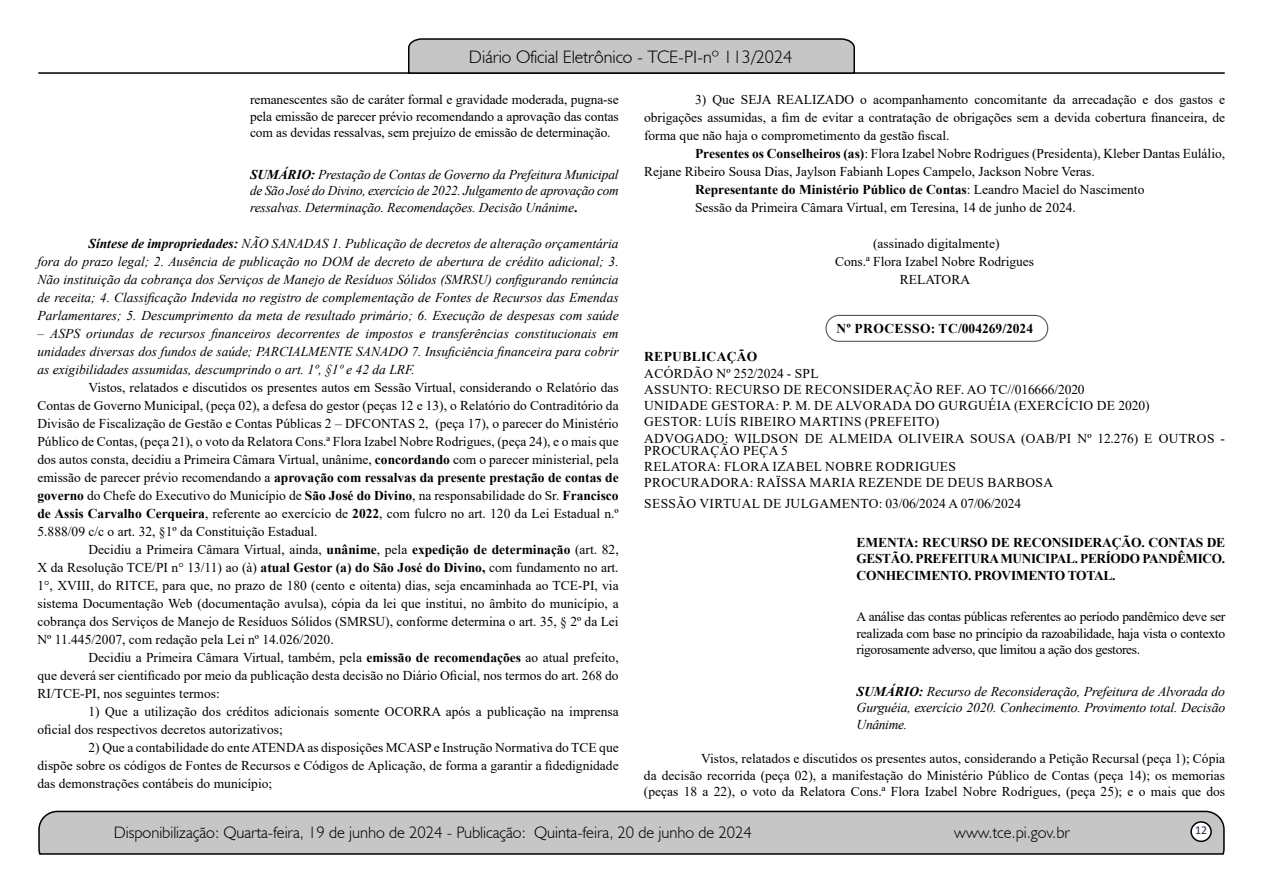
<style>
.page{position:relative;width:1263px;height:893px;background:#fff}
.page>*{position:absolute;margin:0;border:0;box-sizing:border-box;transform-origin:0 0}
.t1{font:300 18px "Humanist 521 BT";color:#000}
.t2{font:300 16.5px "Humanist 521 BT";color:#000}
.t3{font:13.5px/18px "Times New Roman";color:#000;text-align:justify}
.t4{font:italic 13.5px/18px "Times New Roman";letter-spacing:-.01em;color:#000;text-align:justify}
.t5{font:13.5px/16.2px "Times New Roman";letter-spacing:.025em;color:#000}
.t6{font:700 13.5px/16.5px "Times New Roman";color:#000;text-align:justify}
.t7{font:700 13.5px "Times New Roman";letter-spacing:.02em;color:#000}
.t8{font:700 13.5px "Times New Roman";letter-spacing:.025em;color:#000}
.t9{font:12px "Calibri";color:#212d4c}
.s1{font-weight:700}
.s2{font-weight:400}
.s3{font-weight:700;font-style:normal}
</style>
<div class="page">
<svg style="left:38px;top:810px;width:1187px;height:45px;background:#b9b9b9"></svg>
<div style="left:1191px;top:822px;width:20px;height:19px;background:#fff;border-radius:50%"></div>
<div style="left:1190px;top:821px;width:22px;height:21px;border:2px solid #000;border-radius:50%"></div>
<hr style="left:38px;top:72px;width:1187px;height:2px;background:#000">
<svg style="left:407px;top:38px;width:449px;height:36px;background:#b4b4b4"></svg>
<div style="left:825px;top:315px;width:223px;height:27px;border:1px solid #575756;border-radius:13px"></div>
<h1 class="t1" style="left:469px;top:46px;width:325px">Diário Oficial Eletrônico - TCE-PI-nº 113/2024</h1>
<p class="t3" style="left:644px;top:90px;width:583px;text-indent:51px">3) Que SEJA REALIZADO o acompanhamento concomitante da arrecadação e dos gastos e obrigações assumidas, a fim de evitar a contratação de obrigações sem a devida cobertura financeira, de forma que não haja o comprometimento da gestão fiscal.</p>
<p class="t3" style="left:695px;top:144px;width:532px"><span class="s1">Presentes os Conselheiros (as)</span>: Flora Izabel Nobre Rodrigues (Presidenta), Kleber Dantas Eulálio,</p>
<p class="t3" style="left:644px;top:162px;width:452px">Rejane Ribeiro Sousa Dias, Jaylson Fabianh Lopes Campelo, Jackson Nobre Veras.</p>
<p class="t6" style="left:695px;top:181px;width:451px">Representante do Ministério Público de Contas<span class="s2">: Leandro Maciel do Nascimento</span></p>
<p class="t3" style="left:695px;top:198px;width:382px">Sessão da Primeira Câmara Virtual, em Teresina, 14 de junho de 2024.</p>
<p class="t3" style="left:835px;top:234px;width:201px;text-align:center">(assinado digitalmente)<br>Cons.ª Flora Izabel Nobre Rodrigues<br>RELATORA</p>
<p class="t7" style="left:836px;top:319px;width:198px">Nº PROCESSO: TC/004269/2024</p>
<p class="t8" style="left:644px;top:347px;width:115px">REPUBLICAÇÃO</p>
<p class="t5" style="left:644px;top:364px;width:582px">ACÓRDÃO Nº 252/2024 - SPL<br>ASSUNTO: RECURSO DE RECONSIDERAÇÃO REF. AO TC//016666/2020<br>UNIDADE GESTORA: P. M. DE ALVORADA DO GURGUÉIA (EXERCÍCIO DE 2020)<br>GESTOR: LUÍS RIBEIRO MARTINS (PREFEITO)<br>ADVOGADO: WILDSON DE ALMEIDA OLIVEIRA SOUSA (OAB/PI Nº 12.276) E OUTROS -</p>
<p class="t5" style="left:644px;top:441px;width:410px">PROCURAÇÃO PEÇA 5<br>RELATORA: FLORA IZABEL NOBRE RODRIGUES<br>PROCURADORA: RAÏSSA MARIA REZENDE DE DEUS BARBOSA</p>
<p class="t5" style="left:644px;top:495px;width:378px">SESSÃO VIRTUAL DE JULGAMENTO: 03/06/2024 A 07/06/2024</p>
<p class="t6" style="left:857px;top:533px;width:370px">EMENTA: RECURSO DE RECONSIDERAÇÃO. CONTAS DE GESTÃO. PREFEITURA MUNICIPAL. PERÍODO PANDÊMICO.<br>CONHECIMENTO. PROVIMENTO TOTAL.</p>
<p class="t3" style="left:857px;top:608px;width:370px;line-height:16.5px">A análise das contas públicas referentes ao período pandêmico deve ser realizada com base no princípio da razoabilidade, haja vista o contexto rigorosamente adverso, que limitou a ação dos gestores.</p>
<p class="t4" style="left:857px;top:682px;width:370px;line-height:16.5px"><span class="s1">SUMÁRIO:</span> Recurso de Reconsideração, Prefeitura de Alvorada do Gurguéia, exercício 2020. Conhecimento. Provimento total. Decisão Unânime.</p>
<p class="t3" style="left:644px;top:750px;width:583px;line-height:16.5px;text-indent:57px">Vistos, relatados e discutidos os presentes autos, considerando a Petição Recursal (peça 1); Cópia da decisão recorrida (peça 02), a manifestação do Ministério Público de Contas (peça 14); os memorias (peças 18 a 22), o voto da Relatora Cons.ª Flora Izabel Nobre Rodrigues, (peça 25); e o mais que dos</p>
<p class="t3" style="left:250px;top:91px;width:370px;line-height:16.5px">remanescentes são de caráter formal e gravidade moderada, pugna-se pela emissão de parecer prévio recomendando a aprovação das contas com as devidas ressalvas, sem prejuízo de emissão de determinação.</p>
<p class="t4" style="left:250px;top:166px;width:370px;line-height:16.5px"><span class="s1">SUMÁRIO:</span> Prestação de Contas de Governo da Prefeitura Municipal de São José do Divino, exercício de 2022. Julgamento de aprovação com ressalvas. Determinação. Recomendações. Decisão Unânime<span class="s3">.</span></p>
<p class="t4" style="left:37px;top:234px;width:583px;text-indent:51px"><span class="s1">Síntese de impropriedades:</span> NÃO SANADAS 1. Publicação de decretos de alteração orçamentária fora do prazo legal; 2. Ausência de publicação no DOM de decreto de abertura de crédito adicional; 3.<br>Não instituição da cobrança dos Serviços de Manejo de Resíduos Sólidos (SMRSU) configurando renúncia de receita; 4. Classificação Indevida no registro de complementação de Fontes de Recursos das Emendas Parlamentares; 5. Descumprimento da meta de resultado primário; 6. Execução de despesas com saúde</p>
<p class="t4" style="left:37px;top:324px;width:583px">– ASPS oriundas de recursos financeiros decorrentes de impostos e transferências constitucionais em unidades diversas dos fundos de saúde; PARCIALMENTE SANADO 7. Insuficiência financeira para cobrir as exigibilidades assumidas, descumprindo o art. 1º, §1º e 42 da LRF.</p>
<p class="t3" style="left:37px;top:378px;width:583px;text-indent:51px">Vistos, relatados e discutidos os presentes autos em Sessão Virtual, considerando o Relatório das Contas de Governo Municipal, (peça 02), a defesa do gestor (peças 12 e 13), o Relatório do Contraditório da Divisão de Fiscalização de Gestão e Contas Públicas 2 – DFCONTAS 2, (peça 17), o parecer do Ministério Público de Contas, (peça 21), o voto da Relatora Cons.ª Flora Izabel Nobre Rodrigues, (peça 24), e o mais que dos autos consta, decidiu a Primeira Câmara Virtual, unânime, <span class="s1">concordando</span> com o parecer ministerial, pela emissão de parecer prévio recomendando a <span class="s1">aprovação com ressalvas da presente prestação de contas de governo</span> do Chefe do Executivo do Município de <span class="s1">São José do Divino</span>, na responsabilidade do Sr. <span class="s1">Francisco de Assis Carvalho Cerqueira</span>, referente ao exercício de <span class="s1">2022</span>, com fulcro no art. 120 da Lei Estadual n.º 5.888/09 c/c o art. 32, §1º da Constituição Estadual.</p>
<p class="t3" style="left:38px;top:540px;width:583px;text-indent:51px">Decidiu a Primeira Câmara Virtual, ainda, <span class="s1">unânime</span>, pela <span class="s1">expedição de determinação</span> (art. 82, X da Resolução TCE/PI n° 13/11) ao (à) <span class="s1">atual Gestor (a) do São José do Divino,</span> com fundamento no art.<br>1°, XVIII, do RITCE, para que, no prazo de 180 (cento e oitenta) dias, seja encaminhada ao TCE-PI, via sistema Documentação Web (documentação avulsa), cópia da lei que institui, no âmbito do município, a cobrança dos Serviços de Manejo de Resíduos Sólidos (SMRSU), conforme determina o art. 35, § 2º da Lei Nº 11.445/2007, com redação pela Lei nº 14.026/2020.</p>
<p class="t3" style="left:38px;top:648px;width:583px;text-indent:51px">Decidiu a Primeira Câmara Virtual, também, pela <span class="s1">emissão de recomendações</span> ao atual prefeito, que deverá ser cientificado por meio da publicação desta decisão no Diário Oficial, nos termos do art. 268 do RI/TCE-PI, nos seguintes termos:</p>
<p class="t3" style="left:38px;top:702px;width:583px;text-indent:51px">1) Que a utilização dos créditos adicionais somente OCORRA após a publicação na imprensa oficial dos respectivos decretos autorizativos;</p>
<p class="t3" style="left:38px;top:738px;width:583px;text-indent:51px">2) Que a contabilidade do ente ATENDA as disposições MCASP e Instrução Normativa do TCE que dispõe sobre os códigos de Fontes de Recursos e Códigos de Aplicação, de forma a garantir a fidedignidade das demonstrações contábeis do município;</p>
<p class="t2" style="left:114px;top:822px;width:640px">Disponibilização: Quarta-feira, 19 de junho de 2024 - Publicação: Quinta-feira, 20 de junho de 2024</p>
<p class="t2" style="left:954px;top:822px;width:117px">www.tce.pi.gov.br</p>
<p class="t9" style="left:1195px;top:821px;width:14px">12</p>
</div>
